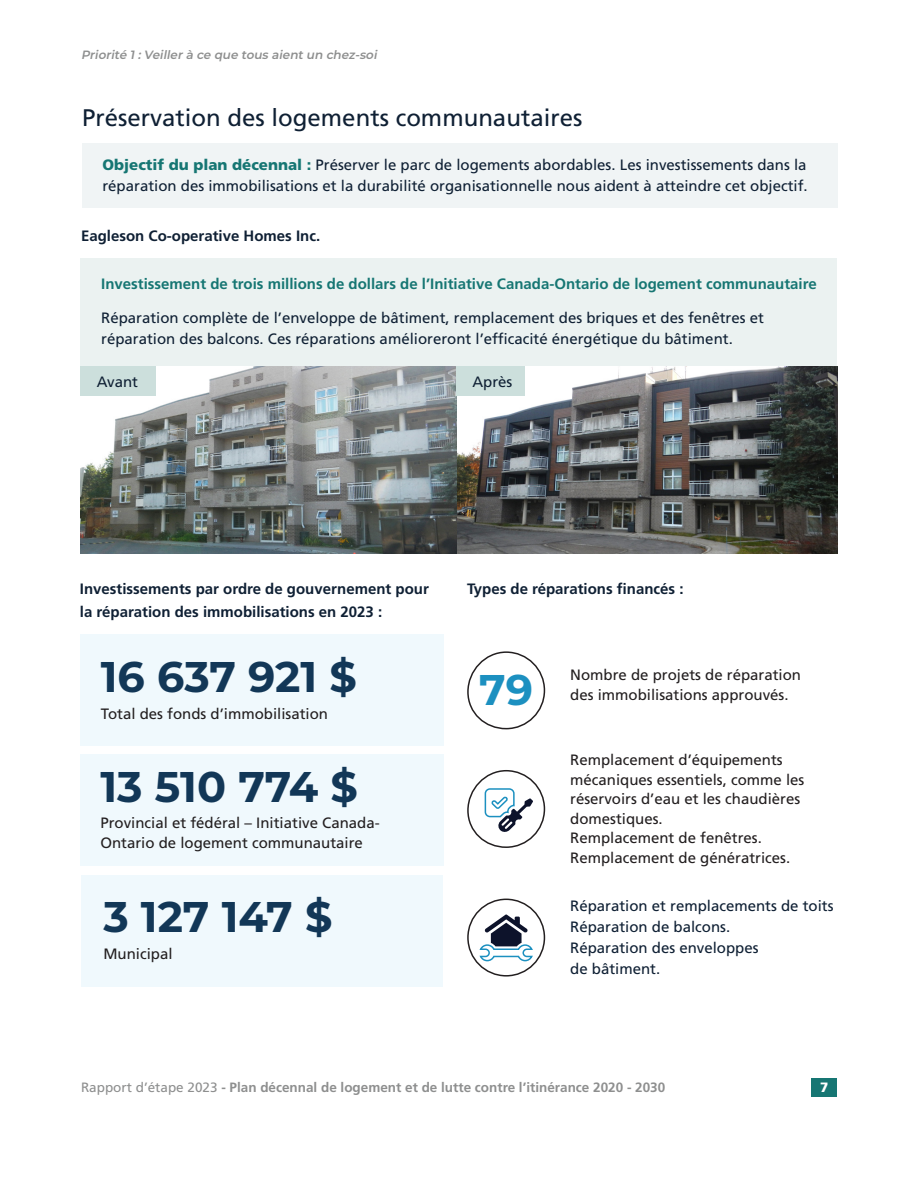
<style>
.page{position:relative;width:918px;height:1188px;background:#fff}
.page>*{position:absolute;margin:0;border:0;box-sizing:border-box;transform-origin:0 0}
.Number_-_Light_Blue{font:700 42.9px "Montserrat";color:#123757}
.Number_-_Light_Blue-2{font:700 42.9px "Montserrat";color:#1c90c0}
.t1{font:24px "Frutiger LT Std";color:#0f2034}
.BODY{font:15px/21px "Frutiger LT Std";color:#0f2034}
.Number_-_Body_Text{font:15px/19.5px "Frutiger LT Std";color:#231f20}
.t2{font:700 15px/22.5px "Frutiger LT Std";color:#0f2034}
.BODY-2{font:700 15px "Frutiger LT Std";color:#167673}
.t3{font:700 13.5px "Frutiger LT Std";color:#8e8f8f}
.t4{font:900 13.5px "Frutiger LT Std";color:#fff}
.t5{font:italic 600 12px "Montserrat";color:#8e8f8f}
.s1{font-weight:900;color:#167673}
.s2{font-weight:400}
</style>
<div class="page">
<div style="left:812px;top:1078px;width:25px;height:18px;background:#167673"></div>
<div style="left:80px;top:258px;width:757px;height:125px;background:#ebf2f1"></div>
<div style="left:80px;top:755px;width:363px;height:111px;background:#f0f9fd"></div>
<div style="left:81px;top:875px;width:362px;height:111px;background:#f0f9fd"></div>
<img style="left:80px;top:366px;width:757px;height:188px">
<div style="left:81px;top:635px;width:363px;height:111px;background:#f0f9fd"></div>
<div style="left:467px;top:770px;width:78px;height:78px;border:2px solid #231f20;border-radius:50%"></div>
<svg style="left:484px;top:788px;width:49px;height:44px"></svg>
<div style="left:467px;top:899px;width:78px;height:78px;border:2px solid #231f20;border-radius:50%"></div>
<svg style="left:479px;top:914px;width:54px;height:48px"></svg>
<div style="left:467px;top:651px;width:78px;height:78px;border:2px solid #231f20;border-radius:50%"></div>
<div style="left:80px;top:366px;width:76px;height:30px;background:#ccdfdc"></div>
<div style="left:457px;top:366px;width:68px;height:30px;background:#ccdfdc"></div>
<div style="left:82px;top:143px;width:756px;height:65px;background:#f0f4f5"></div>
<p class="t5" style="left:81px;top:46px;width:300px">Priorité 1:Veillerà ce que tous aientun chez-soi</p>
<h2 class="t1" style="left:82px;top:104px;width:502px">Préservation des logements communautaires</h2>
<h2 class="BODY" style="left:102px;top:154px;width:707px"><span class="s1">Objectif du plan décennal :</span> Préserver le parc de logements abordables. Les investissements dans la réparation des immobilisations et la durabilité organisationnelle nous aident à atteindre cet objectif.</h2>
<h3 class="t2" style="left:81px;top:224px;width:241px">Eagleson Co-operative Homes Inc.</h3>
<p class="BODY-2" style="left:101px;top:275px;width:717px">Investissement de trois millions de dollars de l’Initiative Canada-Ontario de logement communautaire</p>
<p class="BODY" style="left:101px;top:308px;width:664px">Réparation complète de l’enveloppe de bâtiment, remplacement des briques et des fenêtres et réparation des balcons. Ces réparations amélioreront l’efficacité énergétique du bâtiment.</p>
<p class="BODY" style="left:97px;top:371px;width:43px">Avant</p>
<p class="BODY" style="left:472px;top:371px;width:42px">Après</p>
<h3 class="t2" style="left:80px;top:578px;width:350px">Investissements par ordre de gouvernement pour la réparation des immobilisations en 2023 :</h3>
<h3 class="t2" style="left:467px;top:578px;width:218px">Types de réparations financés :</h3>
<p class="Number_-_Light_Blue" style="left:101px;top:646px;width:258px">16 637 921 $</p>
<p class="Number_-_Body_Text" style="left:101px;top:704px;width:229px">Total des fonds d’immobilisation</p>
<p class="Number_-_Light_Blue" style="left:100px;top:756px;width:259px">13 510 774 $</p>
<p class="Number_-_Body_Text" style="left:100px;top:813px;width:281px">Provincial et fédéral – Initiative Canada-<br>Ontario de logement communautaire</p>
<p class="Number_-_Light_Blue" style="left:103px;top:886px;width:230px">3 127 147 $</p>
<p class="Number_-_Body_Text" style="left:103px;top:944px;width:71px">Municipal</p>
<p class="Number_-_Light_Blue-2" style="left:479px;top:659px;width:55px">79</p>
<p class="Number_-_Body_Text" style="left:570px;top:665px;width:232px">Nombre de projets de réparation</p>
<p class="Number_-_Body_Text" style="left:570px;top:685px;width:220px">des immobilisations approuvés.</p>
<p class="Number_-_Body_Text" style="left:570px;top:751px;width:236px">Remplacement d’équipements mécaniques essentiels, comme les réservoirs d’eau et les chaudières domestiques.<br>Remplacement de fenêtres.<br>Remplacement de génératrices.</p>
<p class="BODY" style="left:570px;top:896px;width:265px">Réparation et remplacements de toits<br>Réparation de balcons.<br>Réparation des enveloppes<br>de bâtiment.</p>
<p class="t3" style="left:81px;top:1079px;width:586px"><span class="s2">Rapport d’étape 2023</span> - Plan décennal de logement et de lutte contre l’itinérance 2020 - 2030</p>
<p class="t4" style="left:820px;top:1079px;width:10px">7</p>
</div>
